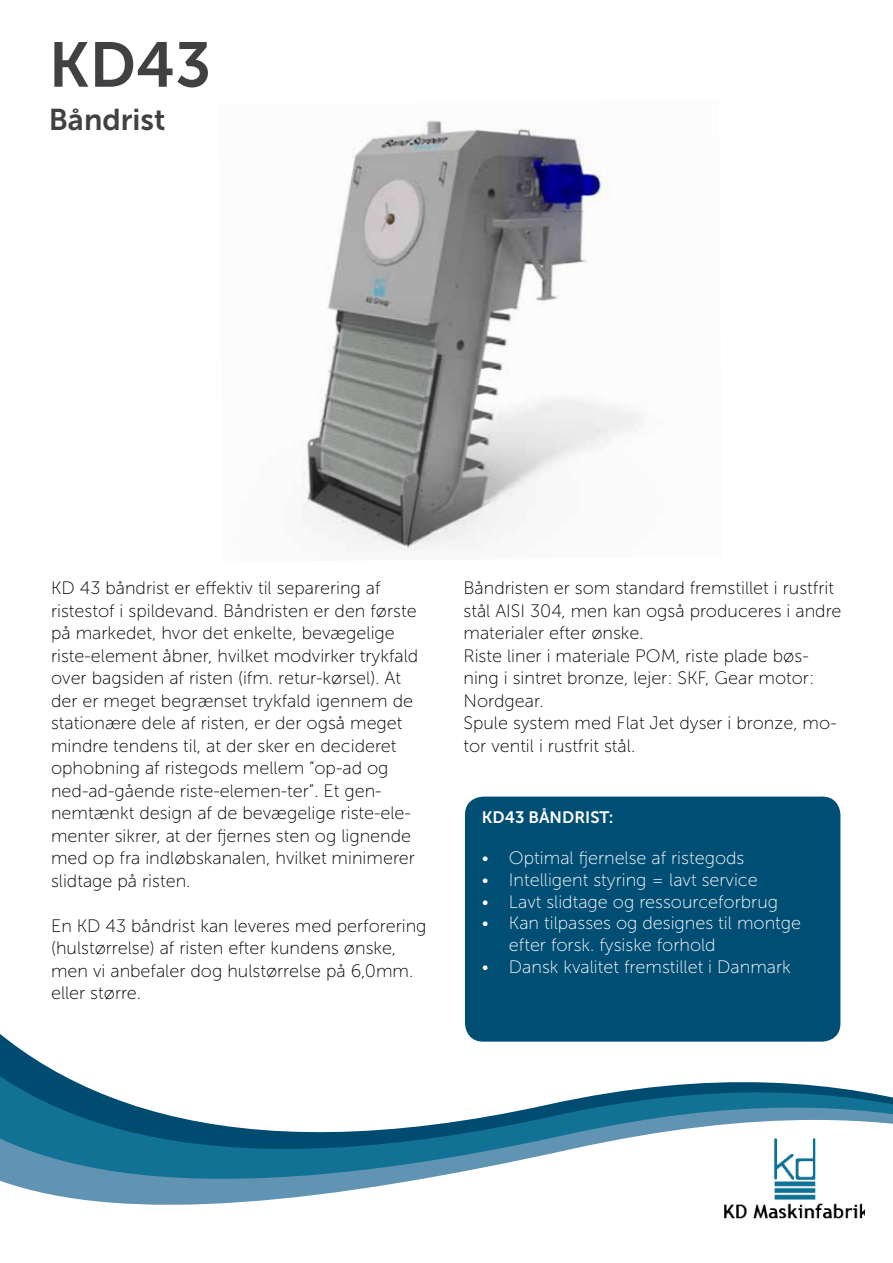
<style>
.page{position:relative;width:893px;height:1263px;background:#fff}
.page>*{position:absolute;margin:0;border:0;box-sizing:border-box;transform-origin:0 0}
.t1{font:63px "Museo Sans 700";color:#414042}
.t2{font:30px "Museo Sans 700";color:#414042}
.t3{font:18px/22.5px "Museo Sans 100";color:#000}
.t4{font:18px/21.6px "Museo Sans 100";color:#fff}
.t5{font:16.5px "Museo Sans 700";color:#fff}
</style>
<div class="page">
<svg style="left:0;top:1062px;width:893px;height:58px"></svg>
<svg style="left:0;top:1120px;width:893px;height:85px"></svg>
<img style="left:723px;top:1138px;width:142px;height:81px">
<img style="left:301px;top:120px;width:341px;height:431px">
<div style="left:465px;top:797px;width:375px;height:245px;background:#004e74;border-radius:18px"></div>
<h1 class="t1" style="left:49px;top:30px;width:164px">KD43</h1>
<h2 class="t2" style="left:49px;top:103px;width:118px">Båndrist</h2>
<p class="t3" style="left:51px;top:577px;width:369px">KD 43 båndrist er effektiv til separering af ristestof i spildevand. Båndristen er den første på markedet, hvor det enkelte, bevægelige riste-element åbner, hvilket modvirker trykfald over bagsiden af risten (ifm. retur-kørsel). At der er meget begrænset trykfald igennem de stationære dele af risten, er der også meget mindre tendens til, at der sker en decideret ophobning af ristegods mellem “op-ad og ned-ad-gående riste-elemen-ter”. Et gen&shy;nemtænkt design af de bevægelige riste-ele&shy;menter sikrer, at der fjernes sten og lignende med op fra indløbskanalen, hvilket minimerer slidtage på risten.</p>
<p class="t3" style="left:51px;top:914px;width:377px">En KD 43 båndrist kan leveres med perforering (hulstørrelse) af risten efter kundens ønske, men vi anbefaler dog hulstørrelse på 6,0mm. eller større.</p>
<p class="t3" style="left:463px;top:577px;width:379px">Båndristen er som standard fremstillet i rustfrit stål AISI 304, men kan også produceres i andre materialer efter ønske.<br>Riste liner i materiale POM, riste plade bøs&shy;ning i sintret bronze, lejer: SKF, Gear motor:<br>Nordgear.<br>Spule system med Flat Jet dyser i bronze, mo&shy;tor ventil i rustfrit stål.</p>
<p class="t5" style="left:482px;top:808px;width:133px">KD43 BÅNDRIST:</p>
<p class="t4" style="left:482px;top:848px;width:264px">• Optimal fjernelse af ristegods</p>
<p class="t4" style="left:482px;top:869px;width:277px">• Intelligent styring = lavt service</p>
<p class="t4" style="left:482px;top:891px;width:298px">• Lavt slidtage og ressourceforbrug</p>
<p class="t4" style="left:509px;top:912px;width:294px;text-indent:-27px">• Kan tilpasses og designes til montge efter forsk. fysiske forhold</p>
<p class="t4" style="left:482px;top:956px;width:310px">• Dansk kvalitet fremstillet i Danmark</p>
</div>
